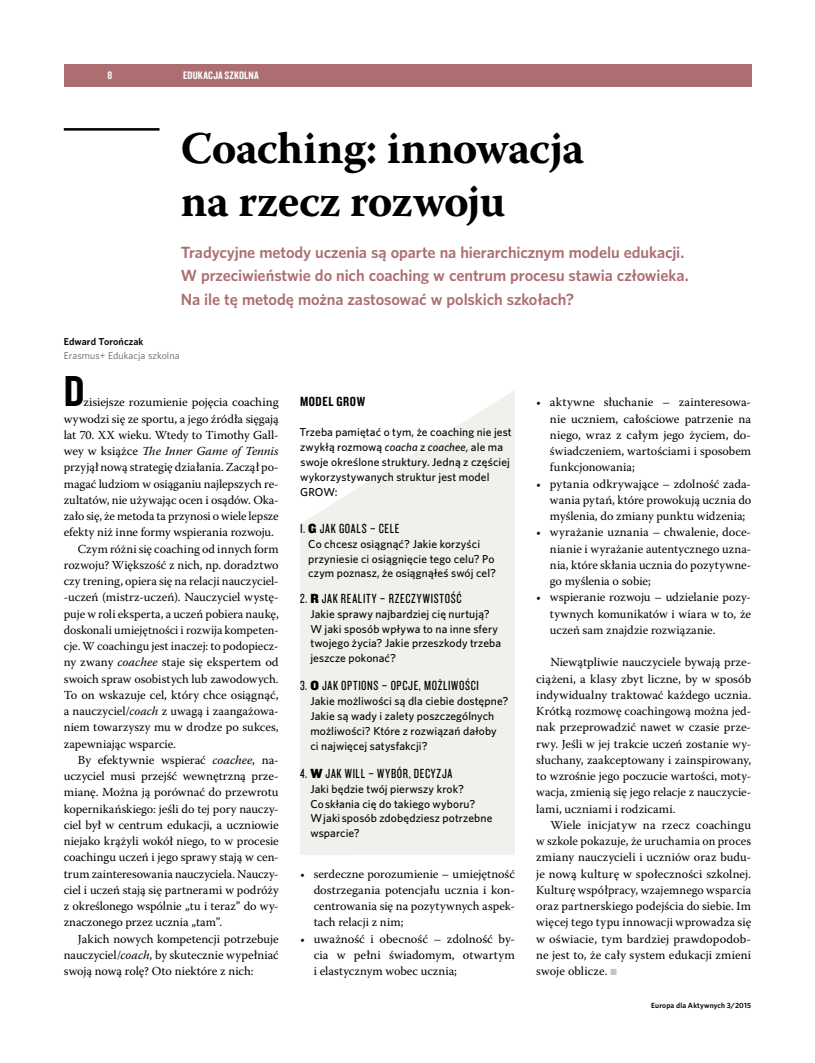
<style>
.page{position:relative;width:815px;height:1063px;background:#fff}
.page>*{position:absolute;margin:0;border:0;box-sizing:border-box;transform-origin:0 0}
.t1{font:700 45px/53.8px "Warnock Pro";letter-spacing:-.015em;color:#000}
.t2{font:45px "Knockout 49 Liteweight";color:#000}
.t3{font:600 16.25px/23.8px "Whitney";letter-spacing:-.01em;color:#ad6e72}
.t4{font:13.75px "Knockout 28 Junior Feathrwt";letter-spacing:.05em;color:#000}
.t5{font:13.75px "Knockout 49 Liteweight";letter-spacing:.045em;color:#000}
.t6{font:12.25px/16.2px "Warnock Pro";color:#000;text-align:justify}
.t7{font:italic 12.25px "Warnock Pro";letter-spacing:-.01em;color:#000}
.t8{font:500 11.5px/15px "Whitney";letter-spacing:.01em;color:#000}
.t9{font:11.25px "Knockout 49 Liteweight";letter-spacing:.015em;color:#fff}
.t10{font:10px "Whitney";letter-spacing:.01em;color:#616160}
.t11{font:600 10px "Whitney";letter-spacing:.01em;color:#000}
.t12{font:600 7.5px "Whitney";letter-spacing:.02em;color:#000}
.s1{font-style:normal}
.s2{font-style:italic}
.s3{font-family:"Knockout 71 Full Middlewt"}
.s4{font-family:"Knockout 26 Junior Flywght";font-size:13.12px;color:#c6c6bf}
</style>
<div class="page">
<div style="left:64px;top:64px;width:687px;height:23px;background:#ad6e72"></div>
<hr style="left:64px;top:128px;width:96px;height:3px;background:#000">
<svg style="left:300px;top:390px;width:215px;height:465px;background:#f3f2ee"></svg>
<p class="t9" style="left:107px;top:68px;width:6px">8</p>
<p class="t9" style="left:183px;top:68px;width:77px">EDUKACJA SZKOLNA</p>
<h1 class="t1" style="left:181px;top:120px;width:405px">Coaching: innowacja na rzecz rozwoju</h1>
<h2 class="t3" style="left:181px;top:240px;width:509px">Tradycyjne metody uczenia są oparte na hierarchicznym modelu edukacji.<br>W przeciwieństwie do nich coaching w centrum procesu stawia człowieka.<br>Na ile tę metodę można zastosować w polskich szkołach?</h2>
<p class="t11" style="left:64px;top:335px;width:81px">Edward Torończak</p>
<p class="t10" style="left:64px;top:348px;width:117px">Erasmus+ Edukacja szkolna</p>
<h1 class="t2" style="left:64px;top:363px;width:22px">D</h1>
<p class="t6" style="left:83px;top:394px;width:197px">zisiejsze rozumienie pojęcia coaching</p>
<p class="t6" style="left:64px;top:410px;width:216px">wywodzi się ze sportu, a jego źródła sięgają</p>
<p class="t6" style="left:64px;top:426px;width:216px">lat 70. XX wieku. Wtedy to Timothy Gall-</p>
<p class="t7" style="left:64px;top:444px;width:216px"><span class="s1">wey w książce</span> The Inner Game of Tennis</p>
<p class="t6" style="left:64px;top:459px;width:216px">przyjął nową strategię działania. Zaczął po-</p>
<p class="t6" style="left:64px;top:475px;width:216px">magać ludziom w osiąganiu najlepszych re-</p>
<p class="t6" style="left:64px;top:491px;width:216px">zultatów, nie używając ocen i osądów. Oka-</p>
<p class="t6" style="left:64px;top:508px;width:216px">zało się, że metoda ta przynosi o wiele lepsze</p>
<p class="t6" style="left:64px;top:524px;width:212px">efekty niż inne formy wspierania rozwoju.</p>
<p class="t6" style="left:78px;top:540px;width:202px">Czym różni się coaching od innych form</p>
<p class="t6" style="left:64px;top:556px;width:216px">rozwoju? Większość z nich, np. doradztwo</p>
<p class="t6" style="left:64px;top:573px;width:216px">czy trening, opiera się na relacji nauczyciel-</p>
<p class="t6" style="left:64px;top:589px;width:216px">-uczeń (mistrz-uczeń). Nauczyciel wystę-</p>
<p class="t6" style="left:64px;top:605px;width:216px">puje w roli eksperta, a uczeń pobiera naukę,</p>
<p class="t6" style="left:64px;top:621px;width:216px">doskonali umiejętności i rozwija kompeten-</p>
<p class="t6" style="left:64px;top:638px;width:216px">cje. W coachingu jest inaczej: to podopiecz-</p>
<p class="t6" style="left:64px;top:654px;width:216px">ny zwany <span class="s2">coachee</span> staje się ekspertem od</p>
<p class="t6" style="left:64px;top:670px;width:216px">swoich spraw osobistych lub zawodowych.</p>
<p class="t6" style="left:64px;top:686px;width:216px">To on wskazuje cel, który chce osiągnąć,</p>
<p class="t6" style="left:64px;top:703px;width:216px">a nauczyciel/<span class="s2">coach</span> z uwagą i zaangażowa-</p>
<p class="t6" style="left:64px;top:719px;width:216px">niem towarzyszy mu w drodze po sukces,</p>
<p class="t6" style="left:64px;top:735px;width:114px">zapewniając wsparcie.</p>
<p class="t6" style="left:78px;top:751px;width:202px">By efektywnie wspierać <span class="s2">coachee</span>, na-</p>
<p class="t6" style="left:64px;top:768px;width:216px">uczyciel musi przejść wewnętrzną prze-</p>
<p class="t6" style="left:64px;top:784px;width:216px">mianę. Można ją porównać do przewrotu</p>
<p class="t6" style="left:64px;top:800px;width:216px">kopernikańskiego: jeśli do tej pory nauczy-</p>
<p class="t6" style="left:64px;top:816px;width:216px">ciel był w centrum edukacji, a uczniowie</p>
<p class="t6" style="left:64px;top:833px;width:216px">niejako krążyli wokół niego, to w procesie</p>
<p class="t6" style="left:64px;top:849px;width:216px">coachingu uczeń i jego sprawy stają w cen-</p>
<p class="t6" style="left:64px;top:865px;width:216px">trum zainteresowania nauczyciela. Nauczy-</p>
<p class="t6" style="left:64px;top:881px;width:216px">ciel i uczeń stają się partnerami w podróży</p>
<p class="t6" style="left:64px;top:898px;width:216px">z określonego wspólnie „tu i teraz” do wy-</p>
<p class="t6" style="left:64px;top:914px;width:160px">znaczonego przez ucznia „tam”.</p>
<p class="t6" style="left:78px;top:930px;width:202px">Jakich nowych kompetencji potrzebuje</p>
<p class="t6" style="left:64px;top:946px;width:216px">nauczyciel/<span class="s2">coach</span>, by skutecznie wypełniać</p>
<p class="t6" style="left:64px;top:963px;width:191px">swoją nową rolę? Oto niektóre z nich:</p>
<p class="t5" style="left:300px;top:393px;width:67px">MODEL GROW</p>
<p class="t8" style="left:300px;top:425px;width:214px">Trzeba pamiętać o tym, że coaching nie jest zwykłą rozmową <span class="s2">coacha</span> z <span class="s2">coachee</span>, ale ma swoje określone struktury. Jedną z częściej wykorzystywanych struktur jest model GROW:</p>
<p class="t4" style="left:300px;top:520px;width:101px">1. <span class="s3">G</span> JAK GOALS – CELE</p>
<p class="t8" style="left:308px;top:536px;width:189px">Co chcesz osiągnąć? Jakie korzyści przyniesie ci osiągnięcie tego celu? Po czym poznasz, że osiągnąłeś swój cel?</p>
<p class="t4" style="left:300px;top:590px;width:163px">2. <span class="s3">R</span> JAK REALITY – RZECZYWISTOŚĆ</p>
<p class="t8" style="left:310px;top:606px;width:192px">Jakie sprawy najbardziej cię nurtują?<br>W jaki sposób wpływa to na inne sfery twojego życia? Jakie przeszkody trzeba jeszcze pokonać?</p>
<p class="t4" style="left:300px;top:677px;width:180px">3. <span class="s3">O</span> JAK OPTIONS – OPCJE, MOŻLIWOŚCI</p>
<p class="t8" style="left:310px;top:693px;width:199px">Jakie możliwości są dla ciebie dostępne?<br>Jakie są wady i zalety poszczególnych możliwości? Które z rozwiązań dałoby<br>ci najwięcej satysfakcji?</p>
<p class="t4" style="left:300px;top:765px;width:154px">4. <span class="s3">W</span> JAK WILL – WYBÓR, DECYZJA</p>
<p class="t8" style="left:310px;top:781px;width:184px">Jaki będzie twój pierwszy krok?<br>Co skłania cię do takiego wyboru?<br>W jaki sposób zdobędziesz potrzebne wsparcie?</p>
<p class="t6" style="left:314px;top:865px;width:203px;text-indent:-14px">• serdeczne porozumienie – umiejętność dostrzegania potencjału ucznia i kon&shy;centrowania się na pozytywnych aspek&shy;tach relacji z nim;</p>
<p class="t6" style="left:314px;top:930px;width:203px;text-indent:-14px">• uważność i obecność – zdolność by&shy;cia w pełni świadomym, otwartym i elastycznym wobec ucznia;</p>
<p class="t6" style="left:550px;top:394px;width:203px;text-indent:-14px">• aktywne słuchanie – zainteresowa&shy;nie uczniem, całościowe patrzenie na niego, wraz z całym jego życiem, do&shy;świadczeniem, wartościami i sposobem funkcjonowania;</p>
<p class="t6" style="left:550px;top:475px;width:203px;text-indent:-14px">• pytania odkrywające – zdolność zada&shy;wania pytań, które prowokują ucznia do myślenia, do zmiany punktu widzenia;</p>
<p class="t6" style="left:550px;top:524px;width:203px;text-indent:-14px">• wyrażanie uznania – chwalenie, doce&shy;nianie i wyrażanie autentycznego uzna&shy;nia, które skłania ucznia do pozytywne&shy;go myślenia o sobie;</p>
<p class="t6" style="left:550px;top:589px;width:203px;text-indent:-14px">• wspieranie rozwoju – udzielanie pozy&shy;tywnych komunikatów i wiara w to, że uczeń sam znajdzie rozwiązanie.</p>
<p class="t6" style="left:536px;top:654px;width:216px;text-indent:14px">Niewątpliwie nauczyciele bywają prze&shy;ciążeni, a klasy zbyt liczne, by w sposób indywidualny traktować każdego ucznia.<br>Krótką rozmowę coachingową można jed&shy;nak przeprowadzić nawet w czasie prze&shy;rwy. Jeśli w jej trakcie uczeń zostanie wy&shy;słuchany, zaakceptowany i zainspirowany, to wzrośnie jego poczucie wartości, moty&shy;wacja, zmienią się jego relacje z nauczycie&shy;lami, uczniami i rodzicami.</p>
<p class="t6" style="left:536px;top:816px;width:216px;text-indent:14px">Wiele inicjatyw na rzecz coachingu w szkole pokazuje, że uruchamia on proces zmiany nauczycieli i uczniów oraz budu&shy;je nową kulturę w społeczności szkolnej.<br>Kulturę współpracy, wzajemnego wsparcia oraz partnerskiego podejścia do siebie. Im więcej tego typu innowacji wprowadza się w oświacie, tym bardziej prawdopodob&shy;ne jest to, że cały system edukacji zmieni swoje oblicze. <span class="s4">•</span></p>
<p class="t12" style="left:651px;top:1000px;width:102px">Europa dla Aktywnych 3/2015</p>
</div>
